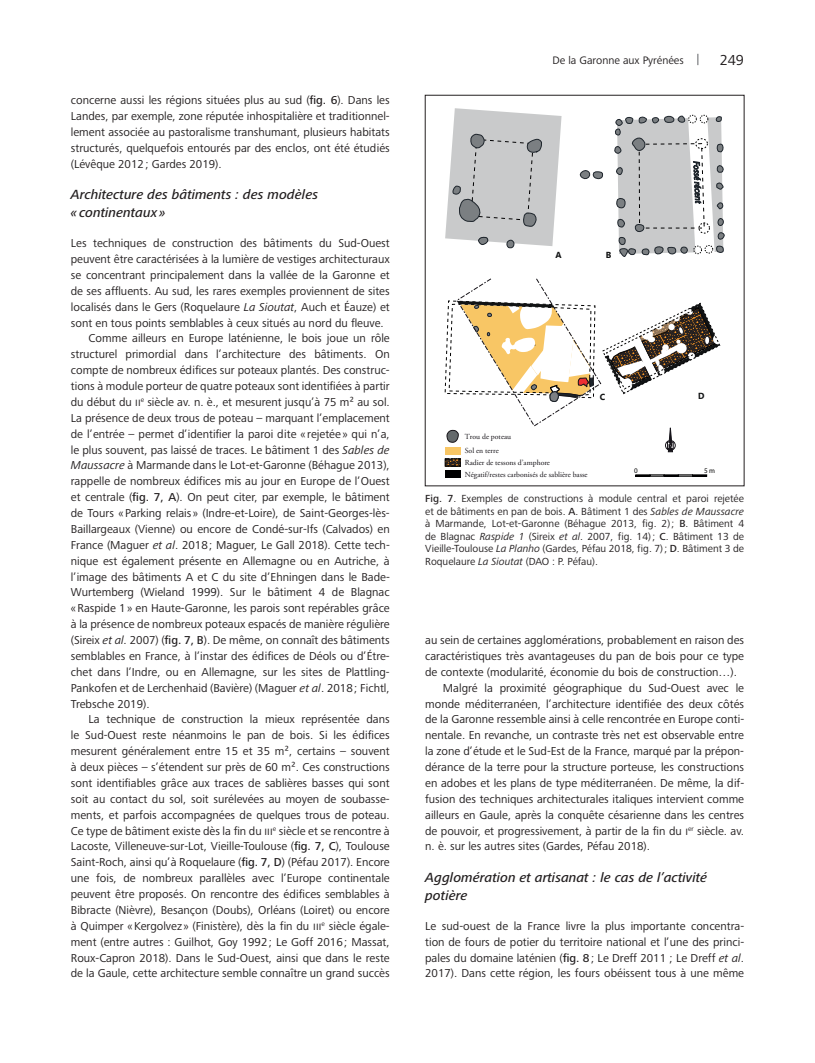
<style>
.page{position:relative;width:815px;height:1063px;background:#fff}
.page>*{position:absolute;margin:0;border:0;box-sizing:border-box;transform-origin:0 0}
.t1{font:15px "Frutiger Next Pro";color:#231f20}
.t2{font:italic 500 13.75px/17.5px "Frutiger Next Pro";color:#231f20}
.t3{font:11.88px/15.9px "Frutiger Next Pro";color:#231f20;text-align:justify}
.t4{font:11.25px "Frutiger Next Pro";color:#231f20}
.t5{font:10.62px/12.5px "Frutiger Next Pro";color:#231f20;text-align:justify}
.t6{font:700 8.75px "Myanmar Text";color:#111314}
.t7{font:7.75px/11.5px "Adobe Garamond Pro";color:#171419}
.t8{font:7.12px "Myriad";color:#000001}
.s1{font-weight:500}
.s2{font-style:italic}
</style>
<div class="page">
<svg style="left:636px;top:475px;width:71px;height:1px"></svg>
<div style="left:445px;top:471px;width:15px;height:7px;background:#000001"></div>
<div style="left:445px;top:447px;width:15px;height:7px;background:#f8c665"></div>
<svg style="left:447px;top:461px;width:11px;height:3px"></svg>
<div style="left:445px;top:459px;width:15px;height:7px;border:1px solid #000001"></div>
<svg style="left:445px;top:108px;width:280px;height:344px"></svg>
<p class="t3" style="left:71px;top:92px;width:320px">concerne aussi les régions situées plus au sud (<span class="s1">fig. 6</span>). Dans les Landes, par exemple, zone réputée inhospitalière et traditionnel&shy;lement associée au pastoralisme transhumant, plusieurs habitats structurés, quelquefois entourés par des enclos, ont été étudiés (Lévêque 2012; Gardes 2019).</p>
<p class="t2" style="left:71px;top:186px;width:249px">Architecture des bâtiments : des modèles « continentaux »</p>
<p class="t3" style="left:71px;top:235px;width:320px">Les techniques de construction des bâtiments du Sud-Ouest</p>
<p class="t3" style="left:71px;top:251px;width:320px">peuvent être caractérisées à la lumière de vestiges architecturaux</p>
<p class="t3" style="left:71px;top:267px;width:320px">se concentrant principalement dans la vallée de la Garonne et</p>
<p class="t3" style="left:71px;top:283px;width:320px">de ses affluents. Au sud, les rares exemples proviennent de sites</p>
<p class="t3" style="left:71px;top:299px;width:320px">localisés dans le Gers (Roquelaure <span class="s2">La Sioutat</span>, Auch et Éauze) et</p>
<p class="t3" style="left:71px;top:315px;width:314px">sont en tous points semblables à ceux situés au nord du fleuve.</p>
<p class="t3" style="left:89px;top:330px;width:303px">Comme ailleurs en Europe laténienne, le bois joue un rôle</p>
<p class="t3" style="left:71px;top:346px;width:320px">structurel primordial dans l’architecture des bâtiments. On</p>
<p class="t3" style="left:71px;top:362px;width:320px">compte de nombreux édifices sur poteaux plantés. Des construc-</p>
<p class="t3" style="left:71px;top:378px;width:320px">tions à module porteur de quatre poteaux sont identifiées à partir</p>
<p class="t3" style="left:71px;top:394px;width:320px">du début du ii<sup>e</sup> siècle av. n. è., et mesurent jusqu’à 75 m² au sol.</p>
<p class="t3" style="left:71px;top:410px;width:320px">La présence de deux trous de poteau – marquant l’emplacement</p>
<p class="t3" style="left:71px;top:426px;width:320px">de l’entrée – permet d’identifier la paroi dite « rejetée » qui n’a,</p>
<p class="t3" style="left:71px;top:442px;width:320px">le plus souvent, pas laissé de traces. Le bâtiment 1 des <span class="s2">Sables de</span></p>
<p class="t3" style="left:71px;top:457px;width:320px"><span class="s2">Maussacre</span> à Marmande dans le Lot-et-Garonne (Béhague 2013),</p>
<p class="t3" style="left:71px;top:473px;width:320px">rappelle de nombreux édifices mis au jour en Europe de l’Ouest</p>
<p class="t3" style="left:71px;top:489px;width:320px">et centrale (<span class="s1">fig. 7, A</span>). On peut citer, par exemple, le bâtiment</p>
<p class="t3" style="left:71px;top:505px;width:320px">de Tours «Parking relais » (Indre-et-Loire), de Saint-Georges-lès-</p>
<p class="t3" style="left:71px;top:521px;width:320px">Baillargeaux (Vienne) ou encore de Condé-sur-Ifs (Calvados) en</p>
<p class="t3" style="left:71px;top:537px;width:320px">France (Maguer <span class="s2">et al</span>. 2018; Maguer, Le Gall 2018). Cette tech-</p>
<p class="t3" style="left:71px;top:553px;width:320px">nique est également présente en Allemagne ou en Autriche, à</p>
<p class="t3" style="left:71px;top:569px;width:320px">l’image des bâtiments A et C du site d’Ehningen dans le Bade-</p>
<p class="t3" style="left:71px;top:585px;width:320px">Wurtemberg (Wieland 1999). Sur le bâtiment 4 de Blagnac</p>
<p class="t3" style="left:71px;top:600px;width:320px">«Raspide 1» en Haute-Garonne, les parois sont repérables grâce</p>
<p class="t3" style="left:71px;top:616px;width:320px">à la présence de nombreux poteaux espacés de manière régulière</p>
<p class="t3" style="left:71px;top:632px;width:320px">(Sireix <span class="s2">et al.</span> 2007) (<span class="s1">fig. 7, B</span>). De même, on connaît des bâtiments</p>
<p class="t3" style="left:71px;top:648px;width:320px">semblables en France, à l’instar des édifices de Déols ou d’Étre-</p>
<p class="t3" style="left:71px;top:664px;width:320px">chet dans l’Indre, ou en Allemagne, sur les sites de Plattling-</p>
<p class="t3" style="left:71px;top:680px;width:320px">Pankofen et de Lerchenhaid (Bavière) (Maguer <span class="s2">et al</span>. 2018; Fichtl,</p>
<p class="t3" style="left:71px;top:696px;width:80px">Trebsche 2019).</p>
<p class="t3" style="left:89px;top:712px;width:303px">La technique de construction la mieux représentée dans</p>
<p class="t3" style="left:71px;top:727px;width:320px">le Sud-Ouest reste néanmoins le pan de bois. Si les édifices</p>
<p class="t3" style="left:71px;top:743px;width:320px">mesurent généralement entre 15 et 35 m², certains – souvent</p>
<p class="t3" style="left:71px;top:759px;width:320px">à deux pièces – s’étendent sur près de 60 m². Ces constructions</p>
<p class="t3" style="left:71px;top:775px;width:320px">sont identifiables grâce aux traces de sablières basses qui sont</p>
<p class="t3" style="left:71px;top:791px;width:320px">soit au contact du sol, soit surélevées au moyen de soubasse-</p>
<p class="t3" style="left:71px;top:807px;width:320px">ments, et parfois accompagnées de quelques trous de poteau.</p>
<p class="t3" style="left:71px;top:823px;width:320px">Ce type de bâtiment existe dès la fin du iii<sup>e</sup> siècle et se rencontre à</p>
<p class="t3" style="left:71px;top:838px;width:320px">Lacoste, Villeneuve-sur-Lot, Vieille-Toulouse (<span class="s1">fig. 7, C</span>), Toulouse</p>
<p class="t3" style="left:71px;top:854px;width:320px">Saint-Roch, ainsi qu’à Roquelaure (<span class="s1">fig. 7, D</span>) (Péfau 2017). Encore</p>
<p class="t3" style="left:71px;top:870px;width:320px">une fois, de nombreux parallèles avec l’Europe continentale</p>
<p class="t3" style="left:71px;top:886px;width:320px">peuvent être proposés. On rencontre des édifices semblables à</p>
<p class="t3" style="left:71px;top:902px;width:320px">Bibracte (Nièvre), Besançon (Doubs), Orléans (Loiret) ou encore</p>
<p class="t3" style="left:71px;top:918px;width:320px">à Quimper «Kergolvez » (Finistère), dès la fin du iii<sup>e</sup> siècle égale-</p>
<p class="t3" style="left:71px;top:934px;width:320px">ment (entre autres : Guilhot, Goy 1992; Le Goff 2016; Massat,</p>
<p class="t3" style="left:71px;top:950px;width:320px">Roux-Capron 2018). Dans le Sud-Ouest, ainsi que dans le reste</p>
<p class="t3" style="left:71px;top:965px;width:320px">de la Gaule, cette architecture semble connaître un grand succès</p>
<p class="t4" style="left:553px;top:54px;width:133px">De la Garonne aux Pyrénées</p>
<p class="t1" style="left:720px;top:51px;width:26px">249</p>
<p class="t6" style="left:555px;top:249px;width:8px">A</p>
<p class="t6" style="left:606px;top:249px;width:7px">B</p>
<p class="t6" style="left:600px;top:391px;width:7px">C</p>
<p class="t7" style="left:465px;top:431px;width:48px">Trou de poteau</p>
<p class="t7" style="left:465px;top:457px;width:124px">Radier de tessons d’amphore<br>Négatif/restes carbonisés de sablière basse</p>
<p class="t7" style="left:465px;top:445px;width:35px">Sol en terre</p>
<p class="t8" style="left:634px;top:467px;width:5px">0</p>
<p class="t8" style="left:704px;top:467px;width:13px">5 m</p>
<p class="t5" style="left:425px;top:492px;width:320px"><span class="s1">Fig. 7</span>. Exemples de constructions à module central et paroi rejetée et de bâtiments en pan de bois. <span class="s1">A</span>. Bâtiment 1 des <span class="s2">Sables de Maussacre </span>à Marmande, Lot-et-Garonne (Béhague 2013, fig. 2); <span class="s1">B</span>. Bâtiment 4 de Blagnac <span class="s2">Raspide 1</span> (Sireix <span class="s2">et al</span>. 2007, fig. 14); <span class="s1">C</span>. Bâtiment 13 de Vieille-Toulouse <span class="s2">La Planho</span> (Gardes, Péfau 2018, fig. 7); <span class="s1">D</span>. Bâtiment 3 de Roquelaure <span class="s2">La Sioutat</span> (DAO : P. Péfau).</p>
<p class="t3" style="left:425px;top:632px;width:320px">au sein de certaines agglomérations, probablement en raison des</p>
<p class="t3" style="left:425px;top:648px;width:320px">caractéristiques très avantageuses du pan de bois pour ce type</p>
<p class="t3" style="left:425px;top:664px;width:313px">de contexte (modularité, économie du bois de construction…).</p>
<p class="t3" style="left:443px;top:680px;width:303px">Malgré la proximité géographique du Sud-Ouest avec le</p>
<p class="t3" style="left:425px;top:696px;width:320px">monde méditerranéen, l’architecture identifiée des deux côtés</p>
<p class="t3" style="left:425px;top:711px;width:320px">de la Garonne ressemble ainsi à celle rencontrée en Europe conti-</p>
<p class="t3" style="left:425px;top:727px;width:320px">nentale. En revanche, un contraste très net est observable entre</p>
<p class="t3" style="left:425px;top:743px;width:320px">la zone d’étude et le Sud-Est de la France, marqué par la prépon-</p>
<p class="t3" style="left:425px;top:759px;width:320px">dérance de la terre pour la structure porteuse, les constructions</p>
<p class="t3" style="left:425px;top:775px;width:320px">en adobes et les plans de type méditerranéen. De même, la dif-</p>
<p class="t3" style="left:425px;top:791px;width:320px">fusion des techniques architecturales italiques intervient comme</p>
<p class="t3" style="left:425px;top:807px;width:320px">ailleurs en Gaule, après la conquête césarienne dans les centres</p>
<p class="t3" style="left:425px;top:823px;width:320px">de pouvoir, et progressivement, à partir de la fin du i<sup>er</sup> siècle. av.</p>
<p class="t3" style="left:425px;top:838px;width:226px">n. è. sur les autres sites (Gardes, Péfau 2018).</p>
<p class="t2" style="left:425px;top:869px;width:283px">Agglomération et artisanat : le cas de l’activité potière</p>
<p class="t3" style="left:425px;top:918px;width:320px">Le sud-ouest de la France livre la plus importante concentra&shy;tion de fours de potier du territoire national et l’une des princi&shy;pales du domaine laténien (<span class="s1">fig. 8</span>; Le Dreff 2011 ; Le Dreff <span class="s2">et al</span>.<br>2017). Dans cette région, les fours obéissent tous à une même</p>
</div>
